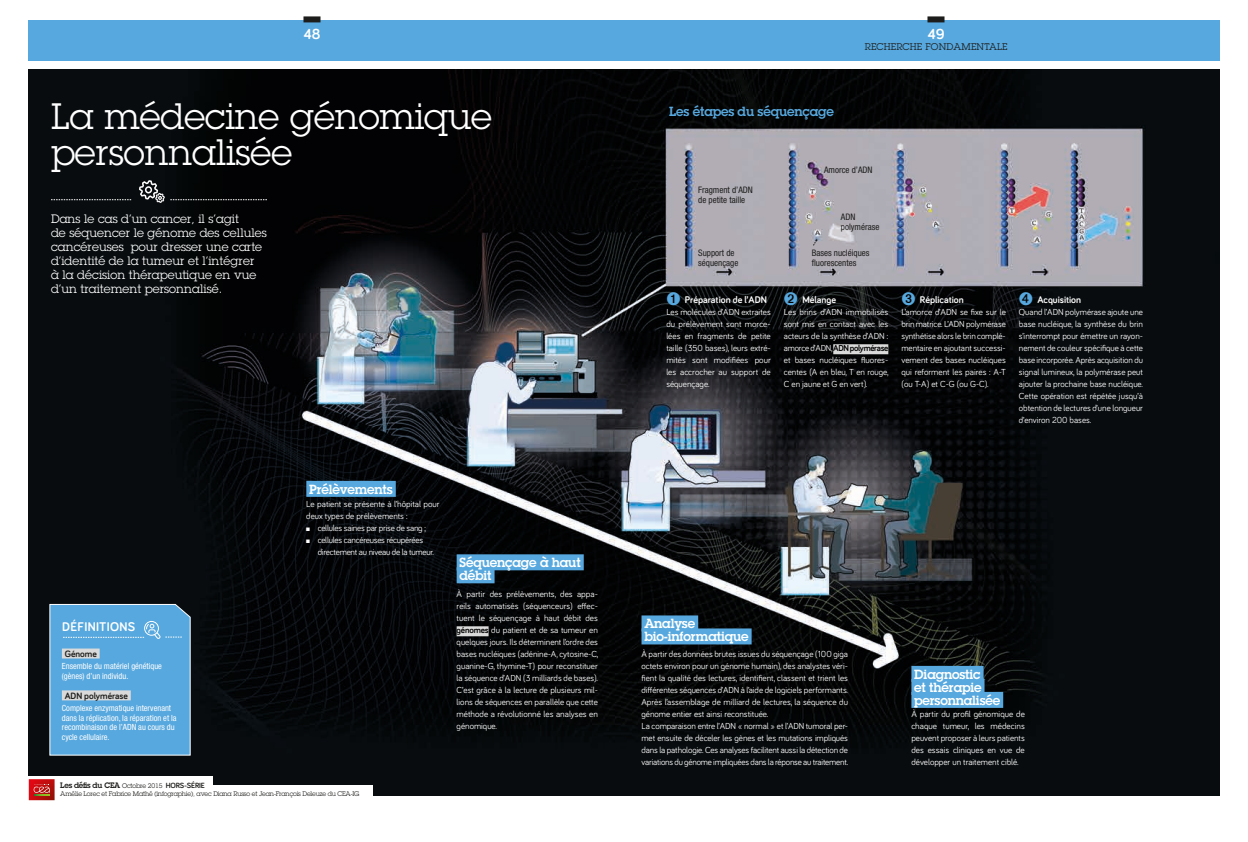
<style>
.page{position:relative;width:1248px;height:842px;background:#fff}
.page>*{position:absolute;margin:0;border:0;box-sizing:border-box;transform-origin:0 0}
.t1{font:36px/36px "Lubalin Graph Std";color:#fff}
.t2{font:700 15px "Bariol";color:#fff}
.t3{font:600 13px/13px "Lubalin Graph Std";letter-spacing:-.01em;color:#fff}
.t4{font:600 13px "Lubalin Graph Std";letter-spacing:-.01em;color:#57a8de}
.t5{font:700 13px "Bariol";letter-spacing:.02em;color:#fff}
.t6{font:12px/14px "Lubalin Graph Std";letter-spacing:.01em;color:#fff}
.t7{font:700 10px "Bariol";color:#fff}
.t8{font:9.5px "Lubalin Graph";letter-spacing:.02em;color:#1d1d1b}
.t9{font:700 9.5px "Bariol";color:#1d1d1b}
.t10{font:9px/12px "Bariol";color:#fff;text-align:justify}
.t11{font:condensed 9px/10px "Helvetica Neue LT Pro";color:#1d1d1b}
.t12{font:9px/12px "Bariol";letter-spacing:-.025em;color:#fff}
.t13{font:condensed 8.5px/9.5px "Helvetica Neue LT Pro";color:#fff}
.t14{font:600 7.8px "Lubalin Graph Std";letter-spacing:-.02em;color:#1d1d1b}
.t15{font:6.5px "Lubalin Graph Std";letter-spacing:-.02em;color:#1d1d1b}
.s1{font-weight:400;font-size:6.5px}
.s2{font-family:"Bariol";font-weight:700}
.s3{font-weight:700;color:#000}
.s4{color:#57a8de}
</style>
<div class="page">
<div style="left:28px;top:20px;width:1191px;height:41px;background:#57a8de"></div>
<div style="left:303px;top:16px;width:17px;height:6px;background:#1d1d1b"></div>
<div style="left:927px;top:16px;width:17px;height:6px;background:#1d1d1b"></div>
<img style="left:28px;top:70px;width:1191px;height:725px">
<svg style="left:51px;top:199px;width:80px;height:1px"></svg>
<svg style="left:139px;top:180px;width:128px;height:23px;background:#17191a"></svg>
<svg style="left:49px;top:603px;width:142px;height:153px;background:#61aadb"></svg>
<div style="left:306px;top:481px;width:90px;height:16px;background:#57a8de"></div>
<div style="left:456px;top:554px;width:127px;height:16px;background:#57a8de"></div>
<div style="left:456px;top:567px;width:38px;height:16px;background:#57a8de"></div>
<div style="left:456px;top:626px;width:32px;height:10px;background:#dadada"></div>
<div style="left:833px;top:344px;width:55px;height:10px;background:#dadada"></div>
<div style="left:641px;top:615px;width:57px;height:16px;background:#57a8de"></div>
<div style="left:641px;top:628px;width:110px;height:16px;background:#57a8de"></div>
<div style="left:911px;top:666px;width:72px;height:16px;background:#57a8de"></div>
<div style="left:911px;top:679px;width:73px;height:16px;background:#57a8de"></div>
<div style="left:911px;top:692px;width:92px;height:16px;background:#57a8de"></div>
<svg style="left:812px;top:239px;width:5px;height:7px"></svg>
<div style="left:25px;top:777px;width:187px;height:21px;background:#fff"></div>
<div style="left:25px;top:786px;width:348px;height:21px;background:#fff"></div>
<svg style="left:29px;top:779px;width:26px;height:21px"></svg>
<h2 class="t2" style="left:303px;top:24px;width:19px">48</h2>
<h2 class="t2" style="left:927px;top:24px;width:19px">49</h2>
<p class="t8" style="left:864px;top:40px;width:144px">RECHERCHE FONDAMENTALE</p>
<h1 class="t1" style="left:51px;top:98px;width:442px">La médecine génomique personnalisée</h1>
<h3 class="t6" style="left:51px;top:211px;width:217px">Dans le cas d’un cancer, il s’agit<br>de séquencer le génome des cellules cancéreuses pour dresser une carte d’identité de la tumeur et l’intégrer<br>à la décision thérapeutique en vue d’un traitement personnalisé.</h3>
<h3 class="t5" style="left:62px;top:618px;width:74px">DÉFINITIONS</h3>
<p class="t9" style="left:65px;top:647px;width:34px">Génome</p>
<p class="t13" style="left:62px;top:661px;width:102px">Ensemble du matériel génétique (gènes) d’un individu.</p>
<p class="t9" style="left:65px;top:689px;width:65px">ADN polymérase</p>
<p class="t13" style="left:62px;top:703px;width:116px">Complexe enzymatique intervenant dans la réplication, la réparation et la recombinaison de l’ADN au cours du cycle cellulaire.</p>
<h3 class="t3" style="left:309px;top:482px;width:85px">Prélèvements</h3>
<p class="t10" style="left:306px;top:498px;width:135px">Le patient se présente à l’hôpital pour deux types de prélèvements :</p>
<p class="t12" style="left:306px;top:522px;width:121px">■ cellules saines par prise de sang ;</p>
<p class="t12" style="left:317px;top:534px;width:118px;text-indent:-11px">■ cellules cancéreuses récupérées directement au niveau de la tumeur.</p>
<p class="t14" style="left:60px;top:780px;width:146px">Les défis du CEA <span class="s1">Octobre 2015</span> <span class="s2">HORS-SÉRIE</span></p>
<p class="t15" style="left:60px;top:790px;width:300px">Amélie Lorec et Fabrice Mathé (infographie), avec Diana Russo et Jean-François Deleuze du CEA-IG</p>
<h3 class="t3" style="left:459px;top:556px;width:123px">Séquençage à haut débit</h3>
<p class="t10" style="left:456px;top:588px;width:143px">À partir des prélèvements, des appa&shy;reils automatisés (séquenceurs) effec&shy;tuent le séquençage à haut débit des <span class="s3">génomes</span> du patient et de sa tumeur en quelques jours. Ils déterminent l’ordre des bases nucléiques (adénine-A, cytosine-C, guanine-G, thymine-T) pour reconstituer la séquence d’ADN (3 milliards de bases).<br>C’est grâce à la lecture de plusieurs mil&shy;lions de séquences en parallèle que cette méthode a révolutionné les analyses en génomique.</p>
<h3 class="t4" style="left:669px;top:103px;width:166px">Les étapes du séquençage</h3>
<p class="t11" style="left:698px;top:184px;width:56px">Fragment d’ADN de petite taille</p>
<p class="t11" style="left:698px;top:247px;width:42px">Support de séquençage</p>
<p class="t7" style="left:666px;top:293px;width:102px"><span class="s4">➊</span> Préparation de l’ADN</p>
<p class="t10" style="left:666px;top:306px;width:106px">Les molécules d’ADN extraites du prélèvement sont morce&shy;lées en fragments de petite taille (350 bases), leurs extré&shy;mités sont modifiées pour les accrocher au support de séquençage.</p>
<p class="t11" style="left:824px;top:164px;width:50px">Amorce d’ADN</p>
<p class="t11" style="left:840px;top:212px;width:40px">ADN polymérase</p>
<p class="t11" style="left:811px;top:247px;width:59px">Bases nucléiques fluorescentes</p>
<p class="t7" style="left:783px;top:293px;width:54px"><span class="s4">➋</span> Mélange</p>
<p class="t10" style="left:783px;top:306px;width:106px">Les brins d’ADN immobilisés sont mis en contact avec les acteurs de la synthèse d’ADN : amorce d’ADN, <span class="s3">ADN polymérase </span>et bases nucléiques fluores&shy;centes (A en bleu, T en rouge, C en jaune et G en vert).</p>
<p class="t7" style="left:901px;top:293px;width:64px"><span class="s4">➌</span> Réplication</p>
<p class="t10" style="left:901px;top:306px;width:106px">L’amorce d’ADN se fixe sur le brin matrice. L’ADN polymérase synthétise alors le brin complé&shy;mentaire en ajoutant successi&shy;vement des bases nucléiques qui reforment les paires : A-T (ou T-A) et C-G (ou G-C).</p>
<p class="t7" style="left:1018px;top:293px;width:64px"><span class="s4">➍</span> Acquisition</p>
<p class="t10" style="left:1018px;top:306px;width:126px">Quand l’ADN polymérase ajoute une base nucléique, la synthèse du brin s’interrompt pour émettre un rayon&shy;nement de couleur spécifique à cette base incorporée. Après acquisition du signal lumineux, la polymérase peut ajouter la prochaine base nucléique.<br>Cette opération est répétée jusqu’à obtention de lectures d’une longueur d’environ 200 bases.</p>
<h3 class="t3" style="left:644px;top:617px;width:106px">Analyse bio-informatique</h3>
<p class="t10" style="left:641px;top:648px;width:208px;text-align:left">À partir des données brutes issues du séquençage (100 giga octets environ pour un génome humain), des analystes véri&shy;fient la qualité des lectures, identifient, classent et trient les différentes séquences d’ADN à l’aide de logiciels performants.<br>Après l’assemblage de milliard de lectures, la séquence du génome entier est ainsi reconstituée.<br>La comparaison entre l’ADN « normal » et l’ADN tumoral per&shy;met ensuite de déceler les gènes et les mutations impliqués dans la pathologie. Ces analyses facilitent aussi la détection de variations du génome impliquées dans la réponse au traitement.</p>
<h3 class="t3" style="left:914px;top:667px;width:87px">Diagnostic<br>et thérapie personnalisée</h3>
<p class="t10" style="left:911px;top:708px;width:115px">À partir du profil génomique de chaque tumeur, les médecins peuvent proposer à leurs patients des essais cliniques en vue de développer un traitement ciblé.</p>
</div>
